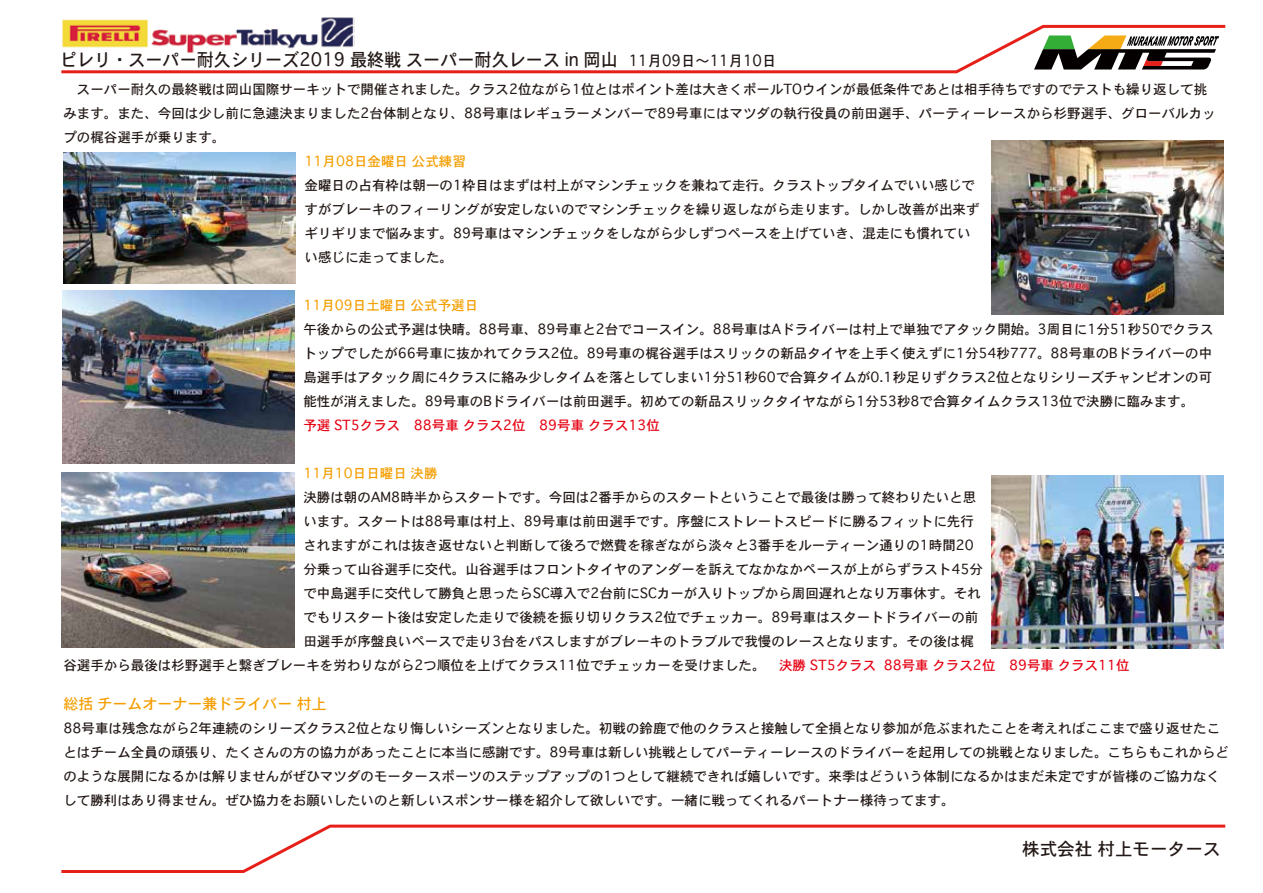
<style>
.page{position:relative;width:1263px;height:893px;background:#fff}
.page>*{position:absolute;margin:0;border:0;box-sizing:border-box;transform-origin:0 0}
.t1{font:18px "Osaka";color:#221815;scale:.95 1}
.t2{font:17.55px "Osaka";color:#221815}
.t3{font:15px "Osaka";color:#f49e00}
.t4{font:13.5px/24px "Osaka";color:#221815}
.t5{font:13.5px "Osaka";color:#f49e00}
.t6{font:13.5px "Osaka";color:#e60012}
.s1{font-size:15px}
.s2{color:#e60012}
</style>
<div class="page">
<svg style="left:61px;top:824px;width:1165px;height:49px"></svg>
<svg style="left:61px;top:23px;width:1165px;height:51px"></svg>
<img style="left:61px;top:17px;width:293px;height:36px">
<svg style="left:1034px;top:36px;width:185px;height:34px"></svg>
<img style="left:63px;top:152px;width:232px;height:131px">
<img style="left:991px;top:140px;width:232px;height:174px">
<img style="left:62px;top:290px;width:232px;height:174px">
<img style="left:61px;top:472px;width:233px;height:175px">
<img style="left:992px;top:476px;width:231px;height:173px">
<h1 class="t1" style="left:60px;top:48px;width:756px">ピレリ・スーパー耐久シリーズ2019 最終戦 スーパー耐久レース in 岡山 <span class="s1">11月09日～11月10日</span></h1>
<p class="t4" style="left:63px;top:77px;width:1154px">　スーパー耐久の最終戦は岡山国際サーキットで開催されました。クラス2位ながら1位とはポイント差は大きくポールTOウインが最低条件であとは相手待ちですのでテストも繰り返して挑みます。また、今回は少し前に急遽決まりました2台体制となり、88号車はレギュラーメンバーで89号車にはマツダの執行役員の前田選手、パーティーレースから杉野選手、グローバルカップの梶谷選手が乗ります。</p>
<p class="t5" style="left:304px;top:153px;width:163px">11月08日金曜日 公式練習</p>
<p class="t4" style="left:304px;top:173px;width:677px">金曜日の占有枠は朝一の1枠目はまずは村上がマシンチェックを兼ねて走行。クラストップタイムでいい感じですがブレーキのフィーリングが安定しないのでマシンチェックを繰り返しながら走ります。しかし改善が出来ずギリギリまで悩みます。89号車はマシンチェックをしながら少しずつペースを上げていき、混走にも慣れていい感じに走ってました。</p>
<p class="t5" style="left:303px;top:297px;width:176px">11月09日土曜日 公式予選日</p>
<p class="t4" style="left:303px;top:317px;width:912px;text-align:justify">午後からの公式予選は快晴。88号車、89号車と2台でコースイン。88号車はAドライバーは村上で単独でアタック開始。3周目に1分51秒50でクラストップでしたが66号車に抜かれてクラス2位。89号車の梶谷選手はスリックの新品タイヤを上手く使えずに1分54秒777。88号車のBドライバーの中島選手はアタック周に4クラスに絡み少しタイムを落としてしまい1分51秒60で合算タイムが0.1秒足りずクラス2位となりシリーズチャンピオンの可能性が消えました。89号車のBドライバーは前田選手。初めての新品スリックタイヤながら1分53秒8で合算タイムクラス13位で決勝に臨みます。　</p>
<p class="t6" style="left:303px;top:417px;width:358px">予選 ST5クラス　88号車 クラス2位　89号車 クラス13位</p>
<p class="t5" style="left:303px;top:465px;width:136px">11月10日日曜日 決勝</p>
<p class="t4" style="left:303px;top:485px;width:675px">決勝は朝のAM8時半からスタートです。今回は2番手からのスタートということで最後は勝って終わりたいと思</p>
<p class="t4" style="left:303px;top:509px;width:672px">います。スタートは88号車は村上、89号車は前田選手です。序盤にストレートスピードに勝るフィットに先行</p>
<p class="t4" style="left:303px;top:533px;width:672px">されますがこれは抜き返せないと判断して後ろで燃費を稼ぎながら淡々と3番手をルーティーン通りの1時間20</p>
<p class="t4" style="left:303px;top:557px;width:681px">分乗って山谷選手に交代。山谷選手はフロントタイヤのアンダーを訴えてなかなかペースが上がらずラスト45分</p>
<p class="t4" style="left:303px;top:581px;width:679px">で中島選手に交代して勝負と思ったらSC導入で2台前にSCカーが入りトップから周回遅れとなり万事休す。それ</p>
<p class="t4" style="left:303px;top:605px;width:677px">でもリスタート後は安定した走りで後続を振り切りクラス2位でチェッカー。89号車はスタートドライバーの前</p>
<p class="t4" style="left:303px;top:629px;width:672px">田選手が序盤良いペースで走り3台をパスしますがブレーキのトラブルで我慢のレースとなります。その後は梶</p>
<p class="t4" style="left:63px;top:653px;width:1068px">谷選手から最後は杉野選手と繋ぎブレーキを労わりながら2つ順位を上げてクラス11位でチェッカーを受けました。　<span class="s2">決勝 ST5クラス 88号車 クラス2位　89号車 クラス11位</span></p>
<p class="t3" style="left:63px;top:694px;width:265px">総括 チームオーナー兼ドライバー 村上</p>
<p class="t4" style="left:63px;top:716px;width:1167px">88号車は残念ながら2年連続のシリーズクラス2位となり悔しいシーズンとなりました。初戦の鈴鹿で他のクラスと接触して全損となり参加が危ぶまれたことを考えればここまで盛り返せたことはチーム全員の頑張り、たくさんの方の協力があったことに本当に感謝です。89号車は新しい挑戦としてパーティーレースのドライバーを起用しての挑戦となりました。こちらもこれからどのような展開になるかは解りませんがぜひマツダのモータースポーツのステップアップの1つとして継続できれば嬉しいです。来季はどういう体制になるかはまだ未定ですが皆様のご協力なくして勝利はあり得ません。ぜひ協力をお願いしたいのと新しいスポンサー様を紹介して欲しいです。一緒に戦ってくれるパートナー様待ってます。</p>
<p class="t2" style="left:1022px;top:837px;width:200px">株式会社 村上モータース</p>
</div>
